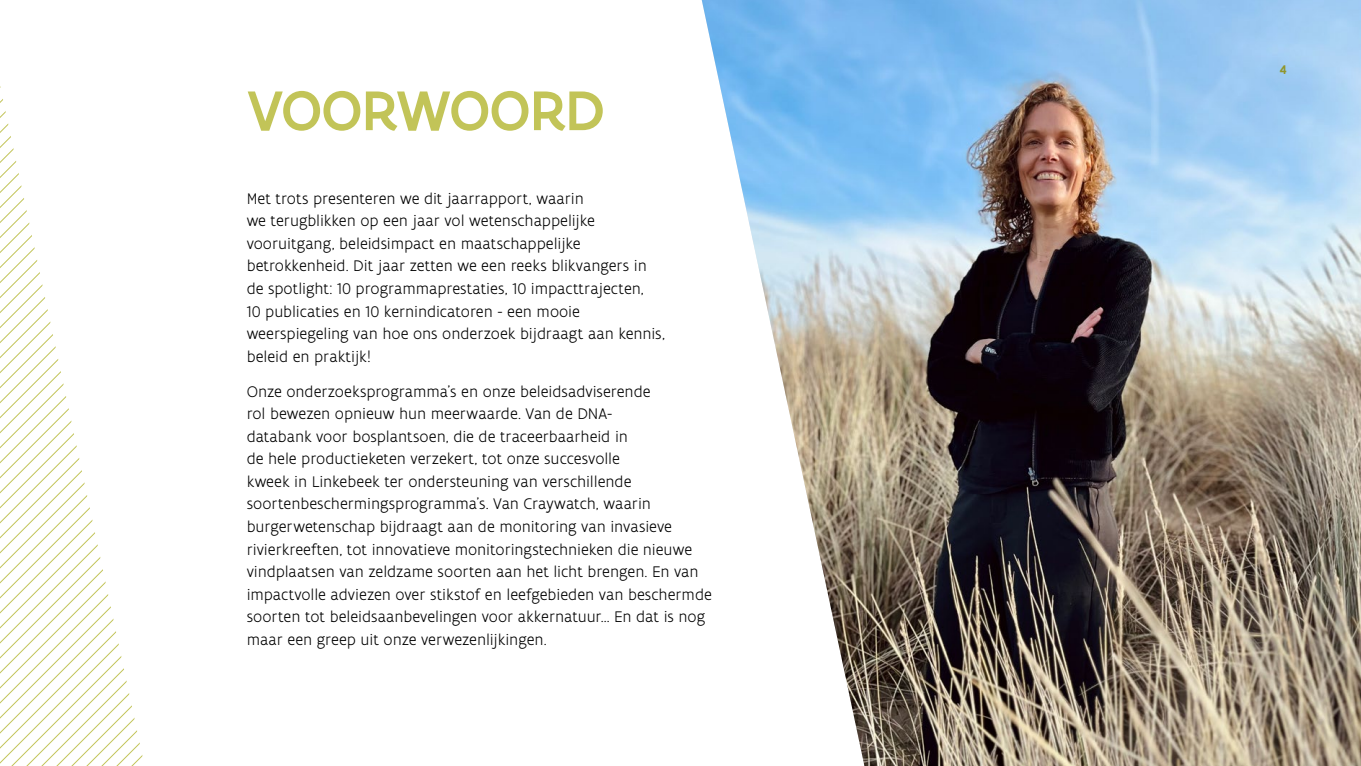
<style>
.page{position:relative;width:1361px;height:766px;background:#fff}
.page>*{position:absolute;margin:0;border:0;box-sizing:border-box;transform-origin:0 0}
.t1{font:500 60px "Flanders Art Sans";letter-spacing:-.005em;color:#c2c458}
.t2{font:300 16.5px/22.5px "Flanders Art Sans";letter-spacing:-.005em;color:#000}
.t3{font:500 13.5px "Flanders Art Sans";color:#90952b}
</style>
<div class="page">
<svg style="left:0;top:739px;width:140px;height:15px"></svg>
<svg style="left:0;top:724px;width:137px;height:15px"></svg>
<svg style="left:0;top:709px;width:135px;height:15px"></svg>
<svg style="left:0;top:694px;width:132px;height:15px"></svg>
<svg style="left:0;top:679px;width:130px;height:15px"></svg>
<svg style="left:0;top:664px;width:124px;height:15px"></svg>
<svg style="left:0;top:649px;width:122px;height:15px"></svg>
<svg style="left:0;top:634px;width:119px;height:15px"></svg>
<svg style="left:0;top:619px;width:116px;height:15px"></svg>
<svg style="left:0;top:604px;width:114px;height:15px"></svg>
<svg style="left:0;top:589px;width:109px;height:15px"></svg>
<svg style="left:0;top:574px;width:106px;height:15px"></svg>
<svg style="left:0;top:559px;width:103px;height:15px"></svg>
<svg style="left:0;top:544px;width:101px;height:15px"></svg>
<svg style="left:0;top:529px;width:95px;height:15px"></svg>
<svg style="left:0;top:514px;width:93px;height:15px"></svg>
<svg style="left:0;top:499px;width:90px;height:15px"></svg>
<svg style="left:0;top:484px;width:88px;height:15px"></svg>
<svg style="left:0;top:469px;width:85px;height:15px"></svg>
<svg style="left:0;top:454px;width:80px;height:15px"></svg>
<svg style="left:0;top:439px;width:77px;height:15px"></svg>
<svg style="left:0;top:424px;width:74px;height:15px"></svg>
<svg style="left:0;top:409px;width:72px;height:15px"></svg>
<svg style="left:0;top:394px;width:69px;height:15px"></svg>
<svg style="left:0;top:86px;width:59px;height:278px"></svg>
<img style="left:702px;top:0;width:659px;height:765px">
<h1 class="t1" style="left:247px;top:73px;width:359px">VOORWOORD</h1>
<p class="t2" style="left:247px;top:187px;width:420px">Met trots presenteren we dit jaarrapport, waarin<br>we terugblikken op een jaar vol wetenschappelijke vooruitgang, beleidsimpact en maatschappelijke betrokkenheid. Dit jaar zetten we een reeks blikvangers in de spotlight: 10 programmaprestaties, 10 impacttrajecten,<br>10 publicaties en 10 kernindicatoren - een mooie weerspiegeling van hoe ons onderzoek bijdraagt aan kennis, beleid en praktijk!</p>
<p class="t2" style="left:247px;top:380px;width:467px">Onze onderzoeksprogramma’s en onze beleidsadviserende<br>rol bewezen opnieuw hun meerwaarde. Van de DNA-<br>databank voor bosplantsoen, die de traceerbaarheid in<br>de hele productieketen verzekert, tot onze succesvolle<br>kweek in Linkebeek ter ondersteuning van verschillende soortenbeschermingsprogramma’s. Van Craywatch, waarin burgerwetenschap bijdraagt aan de monitoring van invasieve rivierkreeften, tot innovatieve monitoringstechnieken die nieuwe vindplaatsen van zeldzame soorten aan het licht brengen. En van impactvolle adviezen over stikstof en leefgebieden van beschermde soorten tot beleidsaanbevelingen voor akkernatuur… En dat is nog maar een greep uit onze verwezenlijkingen.</p>
<p class="t3" style="left:1279px;top:61px;width:8px">4</p>
</div>
